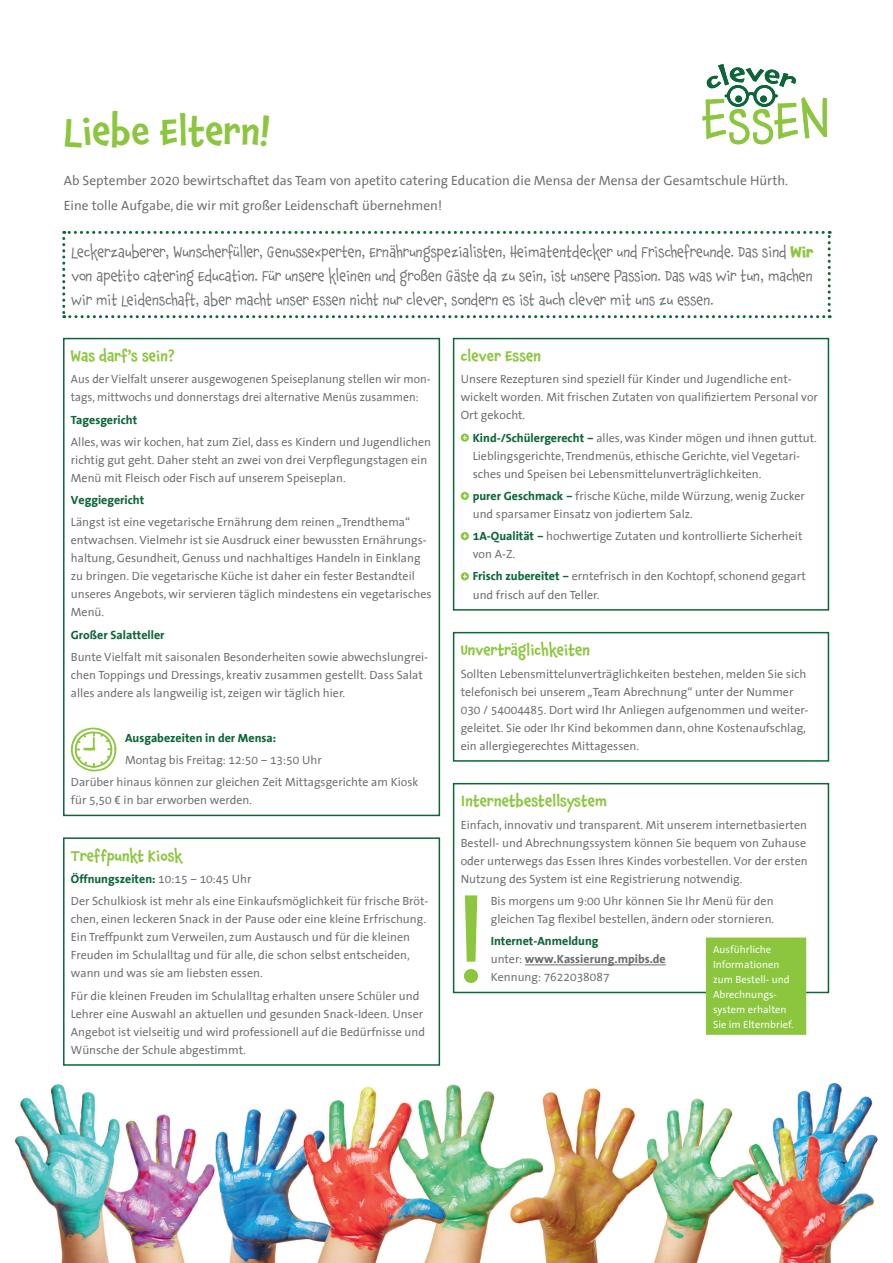
<style>
.page{position:relative;width:893px;height:1263px;background:#fff}
.page>*{position:absolute;margin:0;border:0;box-sizing:border-box;transform-origin:0 0}
.t1{font:500 37.5px "Chaloops";color:#8bc63e}
.t2{font:15px/24px "Chaloops";color:#6c6d70;text-align:justify}
.t3{font:500 15px "Chaloops";color:#8bc63e}
.t4{font:13.5px/25.2px "The Sans Office";color:#6c6d70}
.t5{font:12px/18px "The Sans Office";color:#6c6d70}
.t6{font:700 12px "The Sans Office";color:#0c6638}
.t7{font:10.5px/15px "The Sans Office";color:#fff}
.s1{font-weight:700;color:#8bc63e}
.s2{font-weight:700;color:#0c6638}
.s3{font-weight:700}
</style>
<div class="page">
<img style="left:15px;top:1082px;width:863px;height:181px">
<svg style="left:62px;top:231px;width:769px;height:87px"></svg>
<div style="left:63px;top:338px;width:377px;height:478px;border:2px solid #0c6638"></div>
<div style="left:63px;top:837px;width:377px;height:229px;border:2px solid #0c6638"></div>
<svg style="left:461px;top:433px;width:8px;height:9px"></svg>
<svg style="left:463px;top:435px;width:4px;height:5px"></svg>
<svg style="left:461px;top:492px;width:8px;height:8px"></svg>
<svg style="left:463px;top:494px;width:4px;height:4px"></svg>
<svg style="left:461px;top:532px;width:8px;height:8px"></svg>
<svg style="left:463px;top:534px;width:4px;height:4px"></svg>
<svg style="left:461px;top:572px;width:8px;height:8px"></svg>
<svg style="left:463px;top:574px;width:4px;height:5px"></svg>
<div style="left:453px;top:338px;width:376px;height:273px;border:2px solid #0c6638"></div>
<div style="left:453px;top:632px;width:376px;height:130px;border:2px solid #0c6638"></div>
<hr style="left:525px;top:965px;width:141px;height:1px;background:#6c6d70">
<div style="left:453px;top:783px;width:376px;height:210px;border:2px solid #0c6638"></div>
<div style="left:704px;top:937px;width:104px;height:98px;background:#8bc63e"></div>
<svg style="left:464px;top:895px;width:14px;height:88px"></svg>
<svg style="left:71px;top:728px;width:46px;height:43px"></svg>
<svg style="left:702px;top:64px;width:126px;height:81px"></svg>
<div style="left:735px;top:96px;width:7px;height:6px;background:#0c6638;border-radius:50%"></div>
<div style="left:760px;top:96px;width:7px;height:6px;background:#0c6638;border-radius:50%"></div>
<h1 class="t1" style="left:64px;top:103px;width:209px">Liebe Eltern!</h1>
<p class="t4" style="left:64px;top:168px;width:726px">Ab September 2020 bewirtschaftet das Team von apetito catering Education die Mensa der Mensa der Gesamtschule Hürth.<br>Eine tolle Aufgabe, die wir mit großer Leidenschaft übernehmen!</p>
<p class="t2" style="left:72px;top:239px;width:744px">Leckerzauberer, Wunscherfüller, Genussexperten, Ernährungspezialisten, Heimatentdecker und Frischefreunde. Das sind <span class="s1">Wir </span>von apetito catering Education. Für unsere kleinen und großen Gäste da zu sein, ist unsere Passion. Das was wir tun, machen wir mit Leidenschaft, aber macht unser Essen nicht nur clever, sondern es ist auch clever mit uns zu essen.</p>
<p class="t3" style="left:71px;top:345px;width:105px">Was darf’s sein?</p>
<p class="t5" style="left:71px;top:371px;width:361px">Aus der Vielfalt unserer ausgewogenen Speiseplanung stellen wir mon&shy;tags, mittwochs und donnerstags drei alternative Menüs zusammen:</p>
<p class="t6" style="left:71px;top:413px;width:68px">Tagesgericht</p>
<p class="t5" style="left:71px;top:433px;width:362px">Alles, was wir kochen, hat zum Ziel, dass es Kindern und Jugendlichen richtig gut geht. Daher steht an zwei von drei Verpflegungstagen ein<br>Menü mit Fleisch oder Fisch auf unserem Speiseplan.</p>
<p class="t6" style="left:71px;top:494px;width:75px">Veggiegericht</p>
<p class="t5" style="left:71px;top:514px;width:362px">Längst ist eine vegetarische Ernährung dem reinen „Trendthema“ entwachsen. Vielmehr ist sie Ausdruck einer bewussten Ernährungs&shy;haltung, Gesundheit, Genuss und nachhaltiges Handeln in Einklang zu bringen. Die vegetarische Küche ist daher ein fester Bestandteil unseres Angebots, wir servieren täglich mindestens ein vegetarisches Menü.</p>
<p class="t6" style="left:71px;top:628px;width:95px">Großer Salatteller</p>
<p class="t5" style="left:71px;top:648px;width:359px">Bunte Vielfalt mit saisonalen Besonderheiten sowie abwechslungrei&shy;chen Toppings und Dressings, kreativ zusammen gestellt. Dass Salat alles andere als langweilig ist, zeigen wir täglich hier.</p>
<p class="t6" style="left:125px;top:731px;width:153px">Ausgabezeiten in der Mensa:</p>
<p class="t5" style="left:71px;top:749px;width:349px;line-height:22.2px;text-indent:54px">Montag bis Freitag: 12:50 – 13:50 Uhr<br>Darüber hinaus können zur gleichen Zeit Mittagsgerichte am Kiosk</p>
<p class="t5" style="left:71px;top:791px;width:183px">für 5,50 € in bar erworben werden.</p>
<p class="t3" style="left:71px;top:844px;width:113px">Treffpunkt Kiosk</p>
<p class="t5" style="left:71px;top:868px;width:359px;line-height:22.2px"><span class="s2">Öffnungszeiten:</span> 10:15 – 10:45 Uhr<br>Der Schulkiosk ist mehr als eine Einkaufsmöglichkeit für frische Bröt-</p>
<p class="t5" style="left:71px;top:911px;width:357px">chen, einen leckeren Snack in der Pause oder eine kleine Erfrischung.<br>Ein Treffpunkt zum Verweilen, zum Austausch und für die kleinen Freuden im Schulalltag und für alle, die schon selbst entscheiden, wann und was sie am liebsten essen.</p>
<p class="t5" style="left:71px;top:987px;width:356px">Für die kleinen Freuden im Schulalltag erhalten unsere Schüler und Lehrer eine Auswahl an aktuellen und gesunden Snack-Ideen. Unser Angebot ist vielseitig und wird professionell auf die Bedürfnisse und Wünsche der Schule abgestimmt.</p>
<p class="t3" style="left:461px;top:345px;width:82px">clever Essen</p>
<p class="t5" style="left:461px;top:371px;width:359px">Unsere Rezepturen sind speziell für Kinder und Jugendliche ent&shy;wickelt worden. Mit frischen Zutaten von qualifiziertem Personal vor<br>Ort gekocht.</p>
<p class="t5" style="left:473px;top:429px;width:346px"><span class="s2">Kind-/Schülergerecht –</span> alles, was Kinder mögen und ihnen guttut.<br>Lieblingsgerichte, Trendmenüs, ethische Gerichte, viel Vegetari&shy;sches und Speisen bei Lebensmittelunverträglichkeiten.</p>
<p class="t5" style="left:473px;top:487px;width:334px"><span class="s2">purer Geschmack –</span> frische Küche, milde Würzung, wenig Zucker und sparsamer Einsatz von jodiertem Salz.</p>
<p class="t5" style="left:473px;top:528px;width:331px"><span class="s2">1A-Qualität –</span> hochwertige Zutaten und kontrollierte Sicherheit von A-Z.</p>
<p class="t5" style="left:473px;top:568px;width:335px"><span class="s2">Frisch zubereitet –</span> erntefrisch in den Kochtopf, schonend gegart und frisch auf den Teller.</p>
<p class="t3" style="left:461px;top:639px;width:131px">Unverträglichkeiten</p>
<p class="t5" style="left:461px;top:665px;width:349px">Sollten Lebensmittelunverträglichkeiten bestehen, melden Sie sich telefonisch bei unserem „Team Abrechnung“ unter der Nummer 030 / 54004485. Dort wird Ihr Anliegen aufgenommen und weiter&shy;geleitet. Sie oder Ihr Kind bekommen dann, ohne Kostenaufschlag, ein allergiegerechtes Mittagessen.</p>
<p class="t3" style="left:461px;top:790px;width:148px">Internetbestellsystem</p>
<p class="t5" style="left:461px;top:816px;width:348px">Einfach, innovativ und transparent. Mit unserem internetbasierten Bestell- und Abrechnungssystem können Sie bequem von Zuhause oder unterwegs das Essen Ihres Kindes vorbestellen. Vor der ersten Nutzung des System ist eine Registrierung notwendig.</p>
<p class="t5" style="left:491px;top:892px;width:285px">Bis morgens um 9:00 Uhr können Sie Ihr Menü für den gleichen Tag flexibel bestellen, ändern oder stornieren.</p>
<p class="t5" style="left:491px;top:932px;width:177px"><span class="s2">Internet-Anmeldung<br></span>unter: <span class="s3">www.Kassierung.mpibs.de<br></span>Kennung: 7622038087</p>
<p class="t7" style="left:713px;top:942px;width:82px">Ausführliche<br>Informationen zum Bestell- und<br>Abrechnungs&shy;system erhalten<br>Sie im Elternbrief.</p>
</div>
